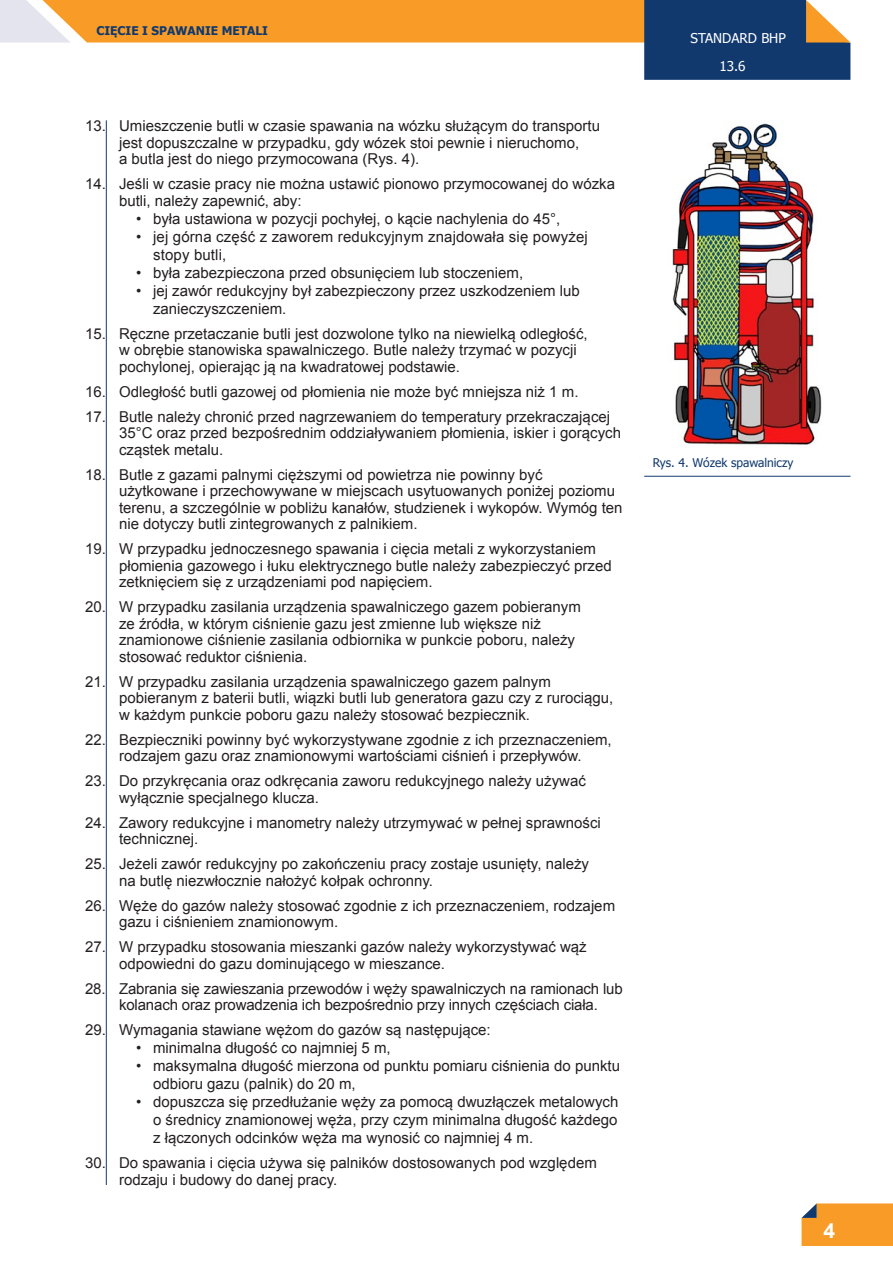
<style>
.page{position:relative;width:893px;height:1263px;background:#fff}
.page>*{position:absolute;margin:0;border:0;box-sizing:border-box;transform-origin:0 0}
.tekst{font:700 21px "Arial";color:#fff}
.Tekst_numerowany{font:15px/16.5px "Arial";color:#231f20}
.Tekst_kropki{font:15px/18px "Arial";color:#231f20}
.t1{font:13.5px "Tahoma";color:#fff}
.podpis_zdjęcia{font:12px "Tahoma";color:#11396e}
.t2{font:700 12px "Tahoma";color:#11396e}
</style>
<div class="page">
<svg style="left:0;top:0;width:850px;height:80px"></svg>
<svg style="left:801px;top:1203px;width:92px;height:43px;background:#f19d32"></svg>
<hr style="left:106px;top:120px;width:1px;height:1065px;background:#11396e">
<img style="left:672px;top:123px;width:150px;height:322px">
<hr style="left:644px;top:476px;width:206px;height:1px;background:#11396e">
<p class="t2" style="left:96px;top:23px;width:173px">CIĘCIE I SPAWANIE METALI</p>
<p class="Tekst_numerowany" style="left:119px;top:118px;width:483px;text-indent:-34px">13. Umieszczenie butli w czasie spawania na wózku służącym do transportu jest dopuszczalne w przypadku, gdy wózek stoi pewnie i nieruchomo,<br>a butla jest do niego przymocowana (Rys. 4).</p>
<p class="Tekst_numerowany" style="left:119px;top:176px;width:498px;text-indent:-34px">14. Jeśli w czasie pracy nie można ustawić pionowo przymocowanej do wózka butli, należy zapewnić, aby:</p>
<p class="Tekst_kropki" style="left:136px;top:210px;width:426px">• była ustawiona w pozycji pochyłej, o kącie nachylenia do 45°,</p>
<p class="Tekst_kropki" style="left:153px;top:228px;width:436px;text-indent:-17px">• jej górna część z zaworem redukcyjnym znajdowała się powyżej stopy butli,</p>
<p class="Tekst_kropki" style="left:136px;top:264px;width:389px">• była zabezpieczona przed obsunięciem lub stoczeniem,</p>
<p class="Tekst_kropki" style="left:153px;top:282px;width:428px;text-indent:-17px">• jej zawór redukcyjny był zabezpieczony przez uszkodzeniem lub zanieczyszczeniem.</p>
<p class="Tekst_numerowany" style="left:119px;top:325px;width:470px;text-indent:-34px">15. Ręczne przetaczanie butli jest dozwolone tylko na niewielką odległość, w obrębie stanowiska spawalniczego. Butle należy trzymać w pozycji pochylonej, opierając ją na kwadratowej podstawie.</p>
<p class="Tekst_numerowany" style="left:85px;top:383px;width:495px">16. Odległość butli gazowej od płomienia nie może być mniejsza niż 1 m.</p>
<p class="Tekst_numerowany" style="left:119px;top:408px;width:503px;text-indent:-34px">17. Butle należy chronić przed nagrzewaniem do temperatury przekraczającej<br>35°C oraz przed bezpośrednim oddziaływaniem płomienia, iskier i gorących cząstek metalu.</p>
<p class="Tekst_numerowany" style="left:119px;top:466px;width:505px;text-indent:-34px">18. Butle z gazami palnymi cięższymi od powietrza nie powinny być użytkowane i przechowywane w miejscach usytuowanych poniżej poziomu terenu, a szczególnie w pobliżu kanałów, studzienek i wykopów. Wymóg ten nie dotyczy butli zintegrowanych z palnikiem.</p>
<p class="Tekst_numerowany" style="left:119px;top:541px;width:494px;text-indent:-34px">19. W przypadku jednoczesnego spawania i cięcia metali z wykorzystaniem płomienia gazowego i łuku elektrycznego butle należy zabezpieczyć przed zetknięciem się z urządzeniami pod napięciem.</p>
<p class="Tekst_numerowany" style="left:119px;top:599px;width:463px;text-indent:-34px">20. W przypadku zasilania urządzenia spawalniczego gazem pobieranym ze źródła, w którym ciśnienie gazu jest zmienne lub większe niż znamionowe ciśnienie zasilania odbiornika w punkcie poboru, należy stosować reduktor ciśnienia.</p>
<p class="Tekst_numerowany" style="left:119px;top:673px;width:496px;text-indent:-34px">21. W przypadku zasilania urządzenia spawalniczego gazem palnym pobieranym z baterii butli, wiązki butli lub generatora gazu czy z rurociągu, w każdym punkcie poboru gazu należy stosować bezpiecznik.</p>
<p class="Tekst_numerowany" style="left:85px;top:731px;width:528px;text-align:center">22. Bezpieczniki powinny być wykorzystywane zgodnie z ich przeznaczeniem, rodzajem gazu oraz znamionowymi wartościami ciśnień i przepływów.</p>
<p class="Tekst_numerowany" style="left:119px;top:773px;width:468px;text-indent:-34px">23. Do przykręcania oraz odkręcania zaworu redukcyjnego należy używać wyłącznie specjalnego klucza.</p>
<p class="Tekst_numerowany" style="left:119px;top:814px;width:483px;text-indent:-34px">24. Zawory redukcyjne i manometry należy utrzymywać w pełnej sprawności technicznej.</p>
<p class="Tekst_numerowany" style="left:119px;top:856px;width:471px;text-indent:-34px">25. Jeżeli zawór redukcyjny po zakończeniu pracy zostaje usunięty, należy na butlę niezwłocznie nałożyć kołpak ochronny.</p>
<p class="Tekst_numerowany" style="left:119px;top:897px;width:498px;text-indent:-34px">26. Węże do gazów należy stosować zgodnie z ich przeznaczeniem, rodzajem gazu i ciśnieniem znamionowym.</p>
<p class="Tekst_numerowany" style="left:119px;top:939px;width:469px;text-indent:-34px">27. W przypadku stosowania mieszanki gazów należy wykorzystywać wąż odpowiedni do gazu dominującego w mieszance.</p>
<p class="Tekst_numerowany" style="left:119px;top:980px;width:505px;text-indent:-34px">28. Zabrania się zawieszania przewodów i węży spawalniczych na ramionach lub kolanach oraz prowadzenia ich bezpośrednio przy innych częściach ciała.</p>
<p class="Tekst_numerowany" style="left:85px;top:1022px;width:407px">29. Wymagania stawiane wężom do gazów są następujące:</p>
<p class="Tekst_kropki" style="left:136px;top:1039px;width:256px">• minimalna długość co najmniej 5 m,</p>
<p class="Tekst_kropki" style="left:153px;top:1057px;width:468px;text-indent:-17px">• maksymalna długość mierzona od punktu pomiaru ciśnienia do punktu odbioru gazu (palnik) do 20 m,</p>
<p class="Tekst_kropki" style="left:153px;top:1093px;width:467px;text-align:justify;text-indent:-17px">• dopuszcza się przedłużanie węży za pomocą dwuzłączek metalowych o średnicy znamionowej węża, przy czym minimalna długość każdego z łączonych odcinków węża ma wynosić co najmniej 4 m.</p>
<p class="Tekst_numerowany" style="left:119px;top:1155px;width:479px;text-indent:-34px">30. Do spawania i cięcia używa się palników dostosowanych pod względem rodzaju i budowy do danej pracy.</p>
<p class="t1" style="left:691px;top:29px;width:97px">STANDARD BHP</p>
<p class="t1" style="left:719px;top:57px;width:28px">13.6</p>
<p class="podpis_zdjęcia" style="left:653px;top:455px;width:142px">Rys. 4. Wózek spawalniczy</p>
<p class="tekst" style="left:823px;top:1217px;width:13px">4</p>
</div>
